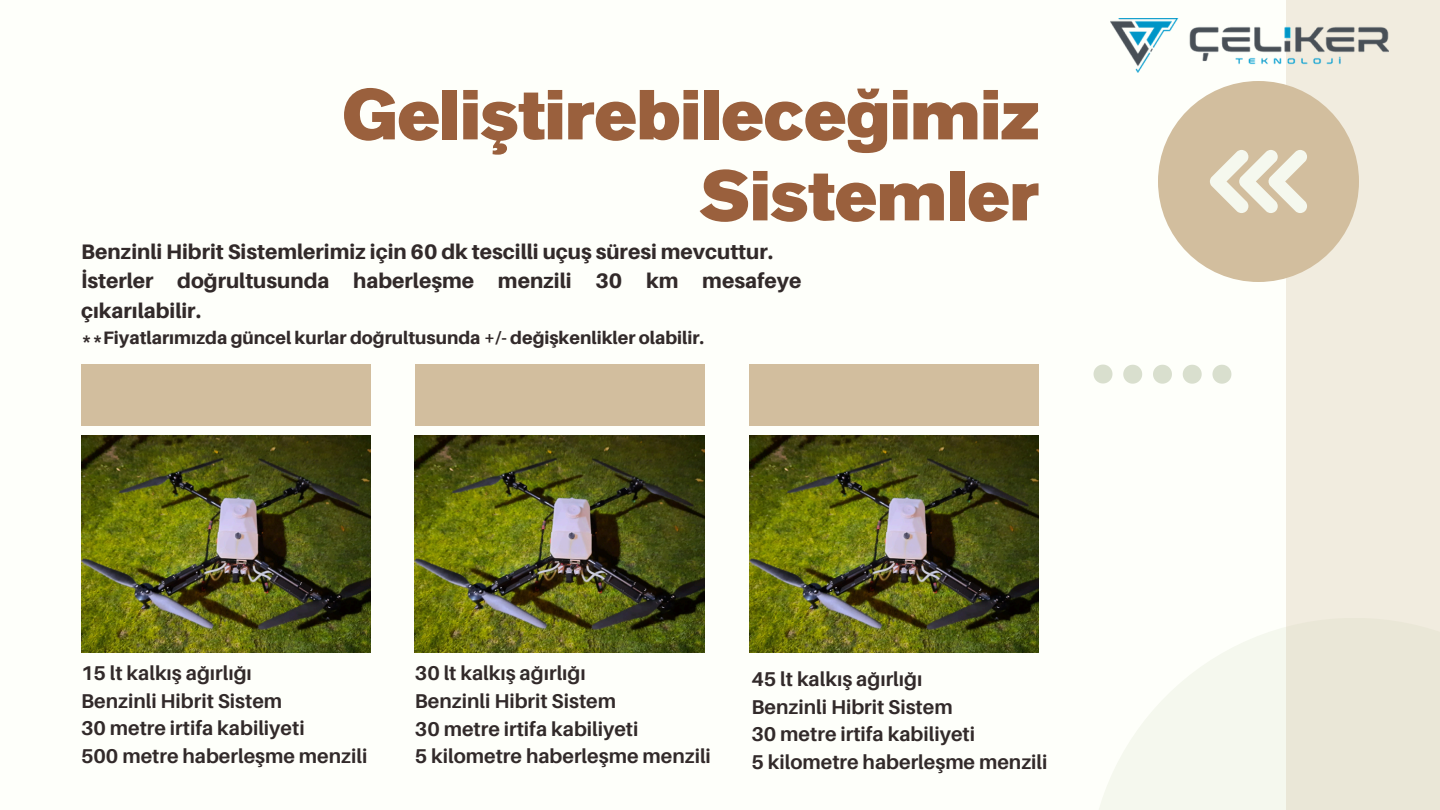
<style>
.page{position:relative;width:1440px;height:810px;background:#fefffa}
.page>*{position:absolute;margin:0;border:0;box-sizing:border-box;transform-origin:0 0}
.t1{font:70px/81px "Akzidenz Grotesk Pro Super";color:#9a603d;text-align:right}
.t2{font:800 21px/29.2px "Aileron";color:#322a2a}
.t3{font:700 20px "Aileron";color:#322a2a}
.t4{font:800 18px "Aileron";color:#322a2a}
</style>
<div class="page">
<div style="left:81px;top:364px;width:290px;height:62px;background:#d2be9e"></div>
<div style="left:749px;top:364px;width:290px;height:62px;background:#d2be9e"></div>
<div style="left:415px;top:364px;width:290px;height:62px;background:#d2be9e"></div>
<img style="left:81px;top:436px;width:290px;height:216px">
<img style="left:749px;top:436px;width:290px;height:216px">
<img style="left:415px;top:436px;width:290px;height:216px">
<div style="left:1088px;top:618px;width:352px;height:192px;background:#f5f8ee"></div>
<div style="left:1286px;top:0;width:154px;height:810px;background:#f1ecdf"></div>
<div style="left:1158px;top:81px;width:201px;height:201px;background:#d2be9e;border-radius:50%"></div>
<svg style="left:1210px;top:150px;width:97px;height:63px"></svg>
<svg style="left:1094px;top:365px;width:18px;height:19px"></svg>
<svg style="left:1123px;top:365px;width:19px;height:19px"></svg>
<svg style="left:1153px;top:365px;width:19px;height:19px"></svg>
<svg style="left:1183px;top:365px;width:19px;height:19px"></svg>
<svg style="left:1212px;top:365px;width:19px;height:19px"></svg>
<img style="left:1111px;top:19px;width:277px;height:54px">
<p class="t1" style="left:342px;top:81px;width:698px">Geliştirebileceğimiz<br>Sistemler</p>
<p class="t2" style="left:81px;top:237px;width:694px">Benzinli Hibrit Sistemlerimiz için 60 dk tescilli uçuş süresi mevcuttur.</p>
<p class="t2" style="left:81px;top:266px;width:722px">İsterler doğrultusunda haberleşme menzili 30 km mesafeye çıkarılabilir.</p>
<p class="t4" style="left:81px;top:326px;width:625px">**Fiyatlarımızda güncel kurlar doğrultusunda +/- değişkenlikler olabilir.</p>
<p class="t3" style="left:81px;top:660px;width:172px">15 lt kalkış ağırlığı</p>
<p class="t3" style="left:81px;top:688px;width:203px">Benzinli Hibrit Sistem</p>
<p class="t3" style="left:81px;top:716px;width:225px">30 metre irtifa kabiliyeti</p>
<p class="t3" style="left:81px;top:744px;width:288px">500 metre haberleşme menzili</p>
<p class="t3" style="left:415px;top:661px;width:172px">30 lt kalkış ağırlığı</p>
<p class="t3" style="left:415px;top:688px;width:203px">Benzinli Hibrit Sistem</p>
<p class="t3" style="left:415px;top:716px;width:225px">30 metre irtifa kabiliyeti</p>
<p class="t3" style="left:415px;top:744px;width:298px">5 kilometre haberleşme menzili</p>
<p class="t3" style="left:751px;top:666px;width:172px">45 lt kalkış ağırlığı</p>
<p class="t3" style="left:751px;top:694px;width:203px">Benzinli Hibrit Sistem</p>
<p class="t3" style="left:751px;top:722px;width:225px">30 metre irtifa kabiliyeti</p>
<p class="t3" style="left:751px;top:750px;width:298px">5 kilometre haberleşme menzili</p>
</div>
